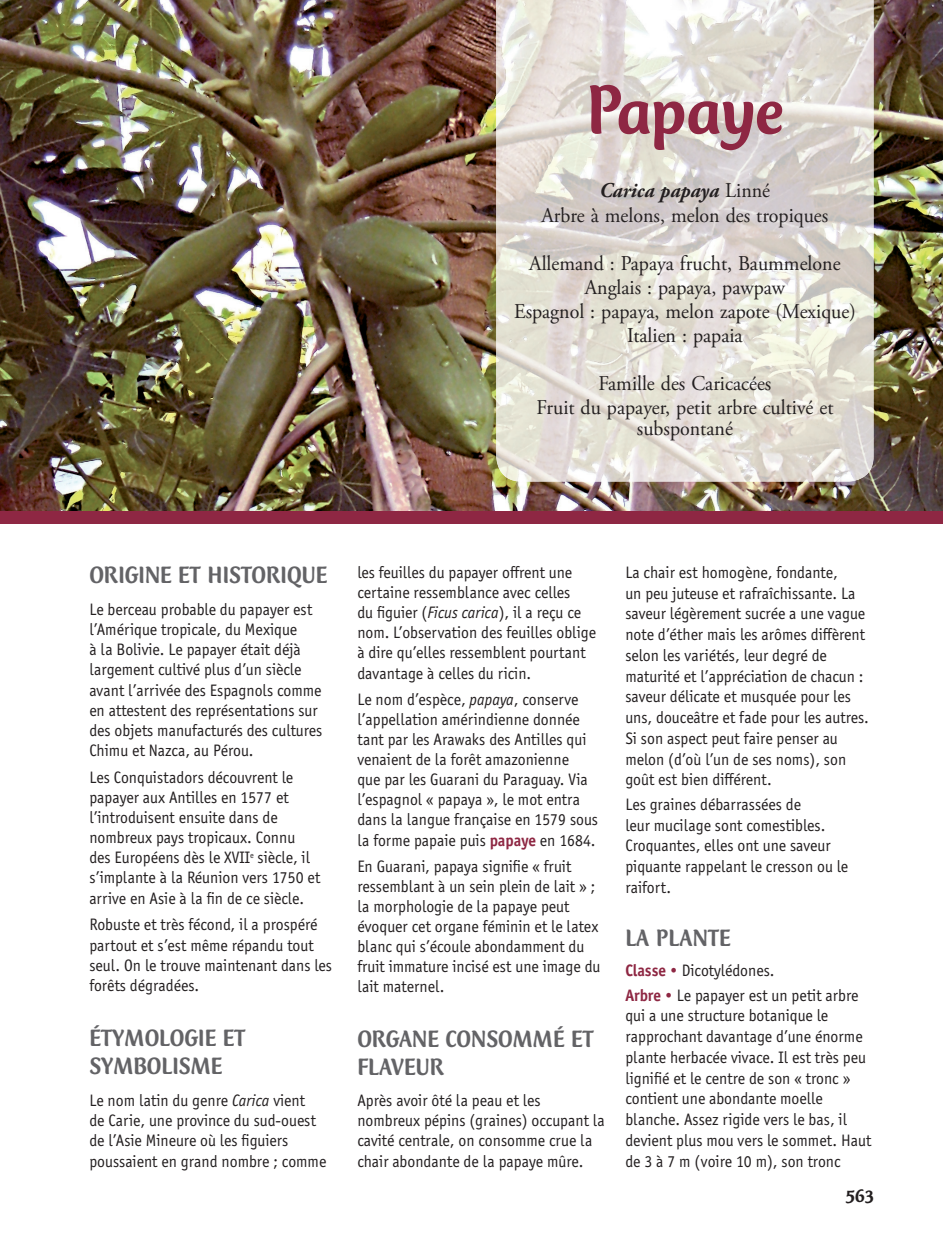
<style>
.page{position:relative;width:943px;height:1241px;background:#fff}
.page>*{position:absolute;margin:0;border:0;box-sizing:border-box;transform-origin:0 0}
.t1{font:500 71.75px "CT Mercurius Std";color:#8e2743;scale:.95 1}
.t2{font:500 24.5px/28px "CT Mercurius Std";color:#636366;scale:.95 1}
.t3{font:21px/24.2px "Adobe Garamond Pro";color:#231f20;text-align:center;scale:.95 1}
.t4{font:500 19.25px "CT Mercurius Std";color:#231f20}
.t5{font:16.62px/20.1px "Officina Sans ITC Pro";color:#231f20;scale:.95 1}
.s1{font-weight:700;font-style:italic}
.s2{font-style:italic}
.s3{font-weight:700;color:#8e2743}
</style>
<div class="page">
<img style="left:0;top:0;width:943px;height:511px">
<div style="left:0;top:511px;width:943px;height:13px;background:#8e2743"></div>
<img style="left:496px;top:0;width:377px;height:481px">
<h1 class="t1" style="left:586px;top:82px;width:208px">Papaye</h1>
<p class="t3" style="left:541px;top:180px;width:303px"><span class="s1">Carica papaya</span> Linné<br>Arbre à melons, melon des tropiques</p>
<p class="t3" style="left:514px;top:252px;width:361px">Allemand : Papaya frucht, Baummelone<br>Anglais : papaya, pawpaw<br>Espagnol : papaya, melon zapote (Mexique)<br>Italien : papaia</p>
<p class="t3" style="left:536px;top:373px;width:314px">Famille des Caricacées<br>Fruit du papayer, petit arbre cultivé et</p>
<p class="t3" style="left:637px;top:417px;width:102px">subspontané</p>
<h2 class="t2" style="left:89px;top:563px;width:252px">ORIGINE ET HISTORIQUE</h2>
<p class="t5" style="left:89px;top:600px;width:247px">Le berceau probable du papayer est l’Amérique tropicale, du Mexique<br>à la Bolivie. Le papayer était déjà largement cultivé plus d’un siècle avant l’arrivée des Espagnols comme en attestent des représentations sur des objets manufacturés des cultures Chimu et Nazca, au Pérou.</p>
<p class="t5" style="left:89px;top:768px;width:245px">Les Conquistadors découvrent le papayer aux Antilles en 1577 et l’introduisent ensuite dans de nombreux pays tropicaux. Connu des Européens dès le XVII<sup>e</sup> siècle, il s’implante à la Réunion vers 1750 et arrive en Asie à la fin de ce siècle.</p>
<p class="t5" style="left:89px;top:916px;width:257px">Robuste et très fécond, il a prospéré partout et s’est même répandu tout seul. On le trouve maintenant dans les forêts dégradées.</p>
<h2 class="t2" style="left:89px;top:1026px;width:166px">ÉTYMOLOGIE ET<br>SYMBOLISME</h2>
<p class="t5" style="left:89px;top:1091px;width:251px">Le nom latin du genre <span class="s2">Carica</span> vient<br>de Carie, une province du sud-ouest de l’Asie Mineure où les figuiers poussaient en grand nombre ; comme</p>
<p class="t5" style="left:357px;top:563px;width:253px">les feuilles du papayer offrent une certaine ressemblance avec celles<br>du figuier (<span class="s2">Ficus carica</span>), il a reçu ce nom. L’observation des feuilles oblige à dire qu’elles ressemblent pourtant davantage à celles du ricin.</p>
<p class="t5" style="left:357px;top:690px;width:255px">Le nom d’espèce, <span class="s2">papaya</span>, conserve l’appellation amérindienne donnée tant par les Arawaks des Antilles qui venaient de la forêt amazonienne<br>que par les Guarani du Paraguay. Via l’espagnol « papaya », le mot entra dans la langue française en 1579 sous la forme papaie puis <span class="s3">papaye</span> en 1684.</p>
<p class="t5" style="left:357px;top:857px;width:257px">En Guarani, papaya signifie « fruit ressemblant à un sein plein de lait » ; la morphologie de la papaye peut évoquer cet organe féminin et le latex blanc qui s’écoule abondamment du fruit immature incisé est une image du lait maternel.</p>
<h2 class="t2" style="left:357px;top:1026px;width:250px">ORGANE CONSOMMÉ ET<br>FLAVEUR</h2>
<p class="t5" style="left:357px;top:1091px;width:262px">Après avoir ôté la peau et les nombreux pépins (graines) occupant la cavité centrale, on consomme crue la chair abondante de la papaye mûre.</p>
<p class="t5" style="left:625px;top:563px;width:258px;line-height:20.7px">La chair est homogène, fondante,<br>un peu juteuse et rafraîchissante. La saveur légèrement sucrée a une vague note d’éther mais les arômes diffèrent selon les variétés, leur degré de maturité et l’appréciation de chacun : saveur délicate et musquée pour les uns, douceâtre et fade pour les autres.<br>Si son aspect peut faire penser au melon (d’où l’un de ses noms), son goût est bien différent.</p>
<p class="t5" style="left:625px;top:795px;width:236px;line-height:20.7px">Les graines débarrassées de<br>leur mucilage sont comestibles.<br>Croquantes, elles ont une saveur piquante rappelant le cresson ou le raifort.</p>
<h2 class="t2" style="left:625px;top:926px;width:112px">LA PLANTE</h2>
<p class="t5" style="left:625px;top:959px;width:247px;line-height:24.7px"><span class="s3">Classe •</span> Dicotylédones.<br><span class="s3">Arbre •</span> Le papayer est un petit arbre</p>
<p class="t5" style="left:625px;top:1006px;width:260px;line-height:20.7px">qui a une structure botanique le rapprochant davantage d’une énorme plante herbacée vivace. Il est très peu lignifié et le centre de son « tronc » contient une abondante moelle blanche. Assez rigide vers le bas, il devient plus mou vers le sommet. Haut de 3 à 7 m (voire 10 m), son tronc</p>
<p class="t4" style="left:845px;top:1188px;width:30px">563</p>
</div>
